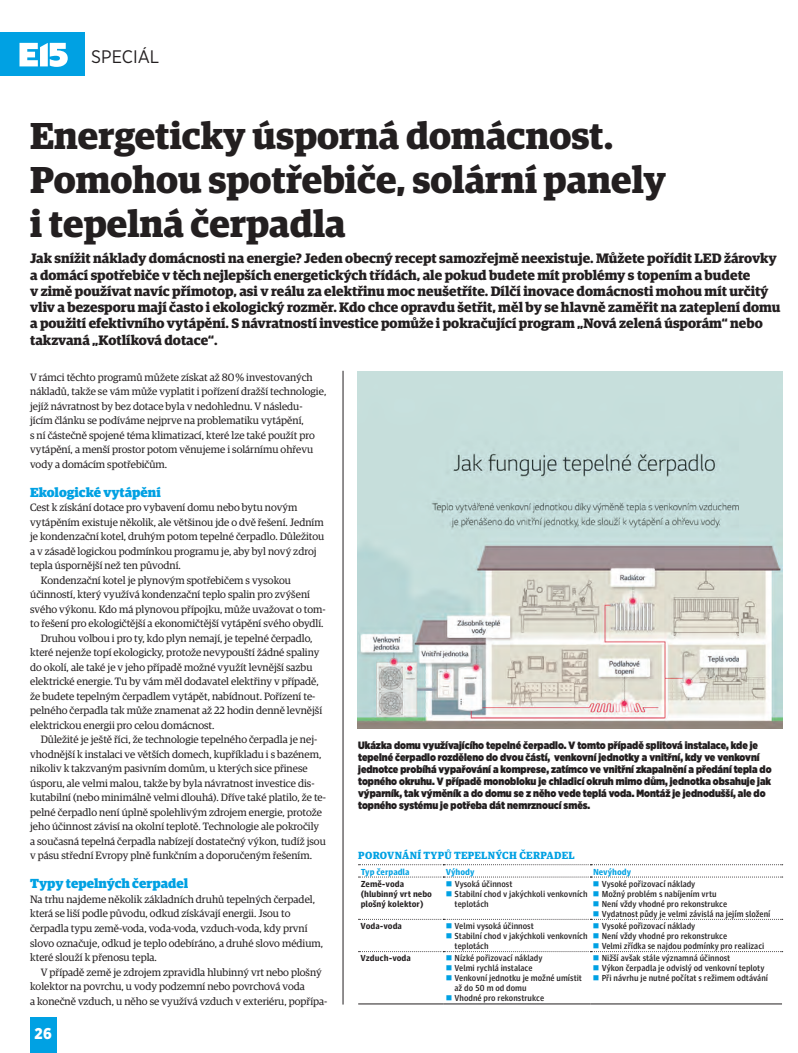
<style>
.page{position:relative;width:798px;height:1053px;background:#fff}
.page>*{position:absolute;margin:0;border:0;box-sizing:border-box;transform-origin:0 0}
.t1{font:700 37.5px/43.8px "Guardian Egyp";color:#231f20}
.t2{font:18.12px "Gotham Narrow";color:#231f20}
.t3{font:900 15.62px "Gotham Narrow";color:#fff;scale:.96 1}
.t4{font:700 13.75px/16.2px "Guardian Egyp";color:#231f20}
.t5{font:900 13.12px "Guardian Egyp";color:#00a1e3}
.t6{font:10.62px/14.5px "Guardian Egyp";color:#231f20}
.t7{font:900 10.62px/11.9px "Gotham Narrow";color:#231f20;scale:.96 1}
.t8{font:900 10px "Guardian Text Egyp";letter-spacing:.025em;color:#00a1e3}
.t9{font:500 8.75px/10px "Guardian Agate Sans 4";color:#231f20}
.t10{font:700 8.75px/10px "Guardian Agate Sans 4";color:#231f20}
.t11{font:900 8.75px "Guardian Agate Sans 4";color:#00a1e3}
.s1{color:#00a1e3}
</style>
<div class="page">
<hr style="left:342px;top:371px;width:1px;height:633px;background:#231f20">
<img style="left:357px;top:372px;width:424px;height:356px">
<svg style="left:358px;top:864px;width:424px;height:1px"></svg>
<svg style="left:358px;top:876px;width:424px;height:1px"></svg>
<svg style="left:358px;top:918px;width:424px;height:1px"></svg>
<svg style="left:358px;top:951px;width:424px;height:1px"></svg>
<hr style="left:358px;top:1003px;width:85px;height:1px;background:#231f20">
<hr style="left:443px;top:1003px;width:147px;height:1px;background:#231f20">
<hr style="left:590px;top:1003px;width:191px;height:1px;background:#231f20">
<div style="left:0;top:32px;width:84px;height:44px;background:#00a1e3"></div>
<svg style="left:19px;top:43px;width:49px;height:24px"></svg>
<div style="left:30px;top:1017px;width:26px;height:35px;background:#00a1e3"></div>
<h2 class="t2" style="left:91px;top:45px;width:69px">SPECIÁL</h2>
<h1 class="t1" style="left:30px;top:110px;width:637px">Energeticky úsporná domácnost.<br>Pomohou spotřebiče, solární panely i tepelná čerpadla</h1>
<p class="t4" style="left:30px;top:249px;width:751px">Jak snížit náklady domácnosti na energie? Jeden obecný recept samozřejmě neexistuje. Můžete pořídit LED žárovky a domácí spotřebiče v těch nejlepších energetických třídách, ale pokud budete mít problémy s topením a budete<br>v zimě používat navíc přímotop, asi v reálu za elektřinu moc neušetříte. Dílčí inovace domácnosti mohou mít určitý vliv a bezesporu mají často i ekologický rozměr. Kdo chce opravdu šetřit, měl by se hlavně zaměřit na zateplení domu a použití efektivního vytápění. S návratností investice pomůže i pokračující program „Nová zelená úsporám“ nebo takzvaná „Kotlíková dotace“.</p>
<p class="t6" style="left:30px;top:369px;width:297px">V rámci těchto programů můžete získat až 80 % investovaných nákladů, takže se vám může vyplatit i pořízení dražší technologie, jejíž návratnost by bez dotace byla v nedohlednu. V následu&shy;jícím článku se podíváme nejprve na problematiku vytápění,<br>s ní částečně spojené téma klimatizací, které lze také použít pro vytápění, a menší prostor potom věnujeme i solárnímu ohřevu vody a domácím spotřebičům.</p>
<p class="t5" style="left:30px;top:481px;width:132px">Ekologické vytápění</p>
<p class="t6" style="left:30px;top:499px;width:269px">Cest k získání dotace pro vybavení domu nebo bytu novým</p>
<p class="t6" style="left:30px;top:514px;width:295px">vytápěním existuje několik, ale většinou jde o dvě řešení. Jedním</p>
<p class="t6" style="left:30px;top:528px;width:296px">je kondenzační kotel, druhým potom tepelné čerpadlo. Důležitou</p>
<p class="t6" style="left:30px;top:543px;width:288px">a v zásadě logickou podmínkou programu je, aby byl nový zdroj</p>
<p class="t6" style="left:30px;top:557px;width:152px">tepla úspornější než ten původní.</p>
<p class="t6" style="left:41px;top:572px;width:252px">Kondenzační kotel je plynovým spotřebičem s vysokou</p>
<p class="t6" style="left:30px;top:586px;width:281px">účinností, který využívá kondenzační teplo spalin pro zvýšení</p>
<p class="t6" style="left:30px;top:601px;width:297px">svého výkonu. Kdo má plynovou přípojku, může uvažovat o tom-</p>
<p class="t6" style="left:30px;top:615px;width:295px">to řešení pro ekologičtější a ekonomičtější vytápění svého obydlí.</p>
<p class="t6" style="left:41px;top:630px;width:273px">Druhou volbou i pro ty, kdo plyn nemají, je tepelné čerpadlo,</p>
<p class="t6" style="left:30px;top:644px;width:290px">které nejenže topí ekologicky, protože nevypouští žádné spaliny</p>
<p class="t6" style="left:30px;top:659px;width:284px">do okolí, ale také je v jeho případě možné využít levnější sazbu</p>
<p class="t6" style="left:30px;top:673px;width:290px">elektrické energie. Tu by vám měl dodavatel elektřiny v případě,</p>
<p class="t6" style="left:30px;top:688px;width:287px">že budete tepelným čerpadlem vytápět, nabídnout. Pořízení te-</p>
<p class="t6" style="left:30px;top:702px;width:293px">pelného čerpadla tak může znamenat až 22 hodin denně levnější</p>
<p class="t6" style="left:30px;top:717px;width:186px">elektrickou energii pro celou domácnost.</p>
<p class="t6" style="left:41px;top:731px;width:278px">Důležité je ještě říci, že technologie tepelného čerpadla je nej-</p>
<p class="t6" style="left:30px;top:746px;width:293px">vhodnější k instalaci ve větších domech, kupříkladu i s bazénem,</p>
<p class="t6" style="left:30px;top:760px;width:279px">nikoliv k takzvaným pasivním domům, u kterých sice přinese</p>
<p class="t6" style="left:30px;top:775px;width:286px">úsporu, ale velmi malou, takže by byla návratnost investice dis-</p>
<p class="t6" style="left:30px;top:789px;width:297px">kutabilní (nebo minimálně velmi dlouhá). Dříve také platilo, že te-</p>
<p class="t6" style="left:30px;top:804px;width:293px">pelné čerpadlo není úplně spolehlivým zdrojem energie, protože</p>
<p class="t6" style="left:30px;top:818px;width:290px">jeho účinnost závisí na okolní teplotě. Technologie ale pokročily</p>
<p class="t6" style="left:30px;top:833px;width:297px">a současná tepelná čerpadla nabízejí dostatečný výkon, tudíž jsou</p>
<p class="t6" style="left:30px;top:847px;width:283px">v pásu střední Evropy plně funkčním a doporučeným řešením.</p>
<p class="t5" style="left:30px;top:873px;width:159px">Typy tepelných čerpadel</p>
<p class="t6" style="left:30px;top:891px;width:294px">Na trhu najdeme několik základních druhů tepelných čerpadel, která se liší podle původu, odkud získávají energii. Jsou to čerpadla typu země-voda, voda-voda, vzduch-voda, kdy první slovo označuje, odkud je teplo odebíráno, a druhé slovo médium, které slouží k přenosu tepla.</p>
<p class="t6" style="left:30px;top:963px;width:299px;text-indent:11px">V případě země je zdrojem zpravidla hlubinný vrt nebo plošný kolektor na povrchu, u vody podzemní nebo povrchová voda<br>a konečně vzduch, u něho se využívá vzduch v exteriéru, popřípa-</p>
<h3 class="t3" style="left:35px;top:1022px;width:19px">26</h3>
<p class="t7" style="left:358px;top:739px;width:432px">Ukázka domu využívajícího tepelné čerpadlo. V tomto případě splitová instalace, kde je tepelné čerpadlo rozděleno do dvou částí, venkovní jednotky a vnitřní, kdy ve venkovní jednotce probíhá vypařování a komprese, zatímco ve vnitřní zkapalnění a předání tepla do topného okruhu. V případě monobloku je chladicí okruh mimo dům, jednotka obsahuje jak výparník, tak výměník a do domu se z něho vede teplá voda. Montáž je jednodušší, ale do topného systému je potřeba dát nemrznoucí směs.</p>
<p class="t8" style="left:358px;top:847px;width:218px">POROVNÁNÍ TYPŮ TEPELNÝCH ČERPADEL</p>
<p class="t11" style="left:360px;top:865px;width:50px">Typ čerpadla</p>
<p class="t11" style="left:445px;top:865px;width:30px">Výhody</p>
<p class="t11" style="left:592px;top:865px;width:40px">Nevýhody</p>
<p class="t10" style="left:360px;top:878px;width:73px">Země-voda (hlubinný vrt nebo plošný kolektor)</p>
<p class="t9" style="left:445px;top:878px;width:68px"><span class="s1">■</span> Vysoká účinnost</p>
<p class="t9" style="left:592px;top:878px;width:104px"><span class="s1">■</span> Vysoké pořizovací náklady</p>
<p class="t9" style="left:592px;top:888px;width:125px"><span class="s1">■</span> Možný problém s nabíjením vrtu</p>
<p class="t9" style="left:592px;top:898px;width:136px"><span class="s1">■</span> Není vždy vhodné pro rekonstrukce</p>
<p class="t9" style="left:592px;top:908px;width:179px"><span class="s1">■</span> Vydatnost půdy je velmi závislá na jejím složení</p>
<p class="t9" style="left:454px;top:888px;width:134px;text-indent:-9px"><span class="s1">■</span> Stabilní chod v jakýchkoli venkovních teplotách</p>
<p class="t9" style="left:592px;top:920px;width:104px"><span class="s1">■</span> Vysoké pořizovací náklady</p>
<p class="t9" style="left:592px;top:930px;width:136px"><span class="s1">■</span> Není vždy vhodné pro rekonstrukce</p>
<p class="t9" style="left:592px;top:940px;width:173px"><span class="s1">■</span> Velmi zřídka se najdou podmínky pro realizaci</p>
<p class="t10" style="left:360px;top:920px;width:43px">Voda-voda</p>
<p class="t9" style="left:445px;top:920px;width:89px"><span class="s1">■</span> Velmi vysoká účinnost</p>
<p class="t9" style="left:454px;top:930px;width:134px;text-indent:-9px"><span class="s1">■</span> Stabilní chod v jakýchkoli venkovních teplotách</p>
<p class="t10" style="left:360px;top:952px;width:52px">Vzduch-voda</p>
<p class="t9" style="left:445px;top:952px;width:98px"><span class="s1">■</span> Nízké pořizovací náklady</p>
<p class="t9" style="left:445px;top:962px;width:88px"><span class="s1">■</span> Velmi rychlá instalace</p>
<p class="t9" style="left:454px;top:972px;width:129px;text-indent:-9px"><span class="s1">■</span> Venkovní jednotku je možné umístit až do 50 m od domu</p>
<p class="t9" style="left:445px;top:992px;width:100px"><span class="s1">■</span> Vhodné pro rekonstrukce</p>
<p class="t9" style="left:592px;top:952px;width:139px"><span class="s1">■</span> Nižší avšak stále významná účinnost</p>
<p class="t9" style="left:592px;top:962px;width:173px"><span class="s1">■</span> Výkon čerpadla je odvislý od venkovní teploty</p>
<p class="t9" style="left:592px;top:972px;width:177px"><span class="s1">■</span> Při návrhu je nutné počítat s režimem odtávání</p>
</div>
